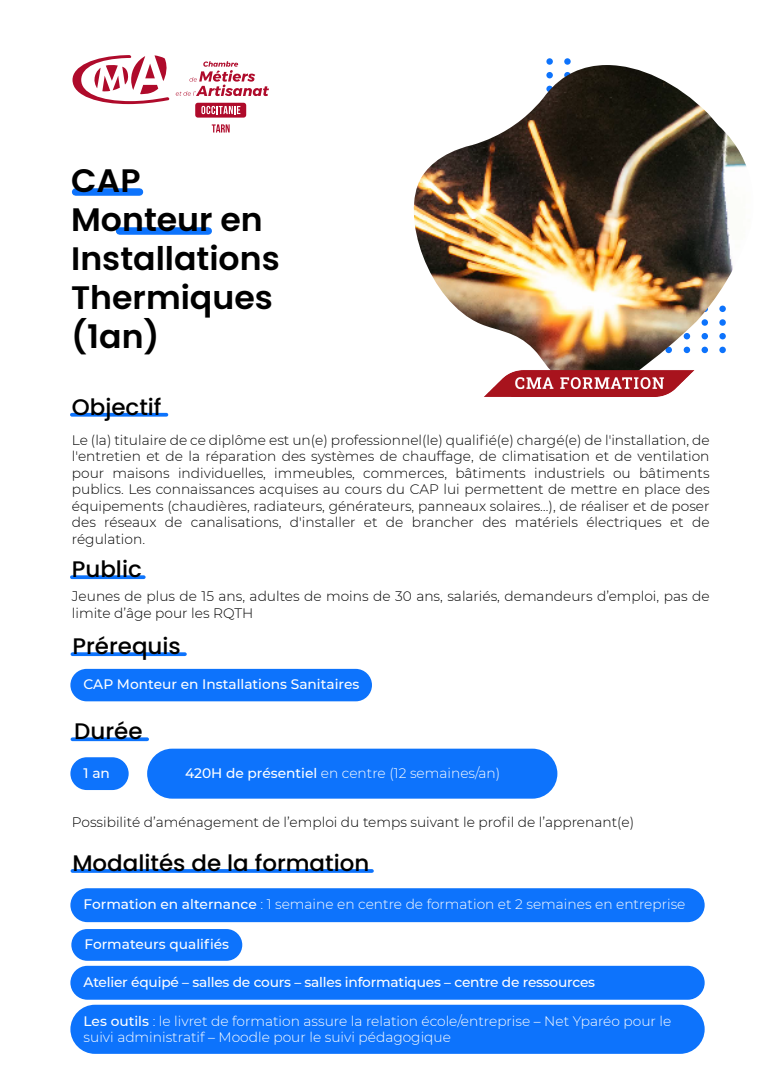
<style>
.page{position:relative;width:780px;height:1088px;background:#fff}
.page>*{position:absolute;margin:0;border:0;box-sizing:border-box;transform-origin:0 0}
.t1{font:600 32.5px/39px "Poppins";color:#000}
.t2{font:500 22.5px "Poppins";color:#000}
.t3{font:300 13.75px/16.5px "Montserrat";color:#000;text-align:justify}
.t4{font:300 13.75px/16.5px "Montserrat";color:#fff}
.t5{font:500 13.75px "Montserrat";letter-spacing:-.015em;color:#fff}
.s1{font-weight:500}
</style>
<div class="page">
<div style="left:564px;top:58px;width:6px;height:7px;background:#0d73fc;border-radius:50%"></div>
<div style="left:546px;top:58px;width:7px;height:7px;background:#0d73fc;border-radius:50%"></div>
<div style="left:120px;top:227px;width:88px;height:8px;background:#0d73fc"></div>
<div style="left:76px;top:188px;width:63px;height:8px;background:#0d73fc"></div>
<img style="left:413px;top:65px;width:334px;height:289px">
<svg style="left:72px;top:55px;width:97px;height:49px"></svg>
<div style="left:195px;top:103px;width:51px;height:15px;background:#af0b2b;border-radius:3px"></div>
<svg style="left:176px;top:61px;width:93px;height:35px"></svg>
<svg style="left:201px;top:106px;width:39px;height:8px"></svg>
<svg style="left:212px;top:124px;width:18px;height:8px"></svg>
<div style="left:70px;top:669px;width:302px;height:32px;background:#0d73fc;border-radius:16px"></div>
<svg style="left:72px;top:413px;width:94px;height:4px"></svg>
<svg style="left:72px;top:575px;width:72px;height:4px"></svg>
<div style="left:70px;top:757px;width:59px;height:33px;background:#0d73fc;border-radius:16px"></div>
<div style="left:70px;top:888px;width:634px;height:34px;background:#0d73fc;border-radius:17px"></div>
<svg style="left:72px;top:737px;width:75px;height:4px"></svg>
<svg style="left:72px;top:652px;width:113px;height:4px"></svg>
<svg style="left:72px;top:869px;width:300px;height:4px"></svg>
<div style="left:71px;top:929px;width:171px;height:32px;background:#0d73fc;border-radius:16px"></div>
<div style="left:70px;top:1005px;width:634px;height:49px;background:#0d73fc;border-radius:25px"></div>
<div style="left:70px;top:966px;width:634px;height:34px;background:#0d73fc;border-radius:17px"></div>
<div style="left:147px;top:749px;width:410px;height:49px;background:#0d73fc;border-radius:25px"></div>
<img style="left:469px;top:345px;width:240px;height:52px">
<h1 class="t1" style="left:71px;top:161px;width:210px">CAP<br>Monteur en<br>Installations<br>Thermiques (1an)</h1>
<h2 class="t2" style="left:72px;top:394px;width:91px">Objectif</h2>
<p class="t3" style="left:72px;top:431px;width:639px">Le (la) titulaire de ce diplôme est un(e) professionnel(le) qualifié(e) chargé(e) de l'installation, de l'entretien et de la réparation des systèmes de chauffage, de climatisation et de ventilation pour maisons individuelles, immeubles, commerces, bâtiments industriels ou bâtiments publics. Les connaissances acquises au cours du CAP lui permettent de mettre en place des équipements (chaudières, radiateurs, générateurs, panneaux solaires…), de réaliser et de poser des réseaux de canalisations, d'installer et de brancher des matériels électriques et de régulation.</p>
<h2 class="t2" style="left:72px;top:556px;width:71px">Public</h2>
<p class="t3" style="left:72px;top:588px;width:639px">Jeunes de plus de 15 ans, adultes de moins de 30 ans, salariés, demandeurs d’emploi, pas de limite d’âge pour les RQTH</p>
<h2 class="t2" style="left:72px;top:633px;width:110px">Prérequis</h2>
<p class="t5" style="left:84px;top:674px;width:277px">CAP Monteur en Installations Sanitaires</p>
<h2 class="t2" style="left:74px;top:718px;width:70px">Durée</h2>
<p class="t4" style="left:185px;top:764px;width:317px"><span class="s1">420H de présentiel</span> en centre (12 semaines/an)</p>
<p class="t3" style="left:72px;top:813px;width:564px">Possibilité d’aménagement de l’emploi du temps suivant le profil de l’apprenant(e)</p>
<p class="t5" style="left:84px;top:764px;width:28px">1 an</p>
<h2 class="t2" style="left:72px;top:850px;width:298px">Modalités de la formation</h2>
<p class="t4" style="left:84px;top:896px;width:603px"><span class="s1">Formation en alternance</span> : 1 semaine en centre de formation et 2 semaines en entreprise</p>
<p class="t5" style="left:84px;top:934px;width:146px">Formateurs qualifiés</p>
<p class="t5" style="left:84px;top:972px;width:513px">Atelier équipé – salles de cours – salles informatiques – centre de ressources</p>
<p class="t4" style="left:84px;top:1012px;width:589px"><span class="s1">Les outils</span> : le livret de formation assure la relation école/entreprise – Net Yparéo pour le suivi administratif – Moodle pour le suivi pédagogique</p>
</div>
